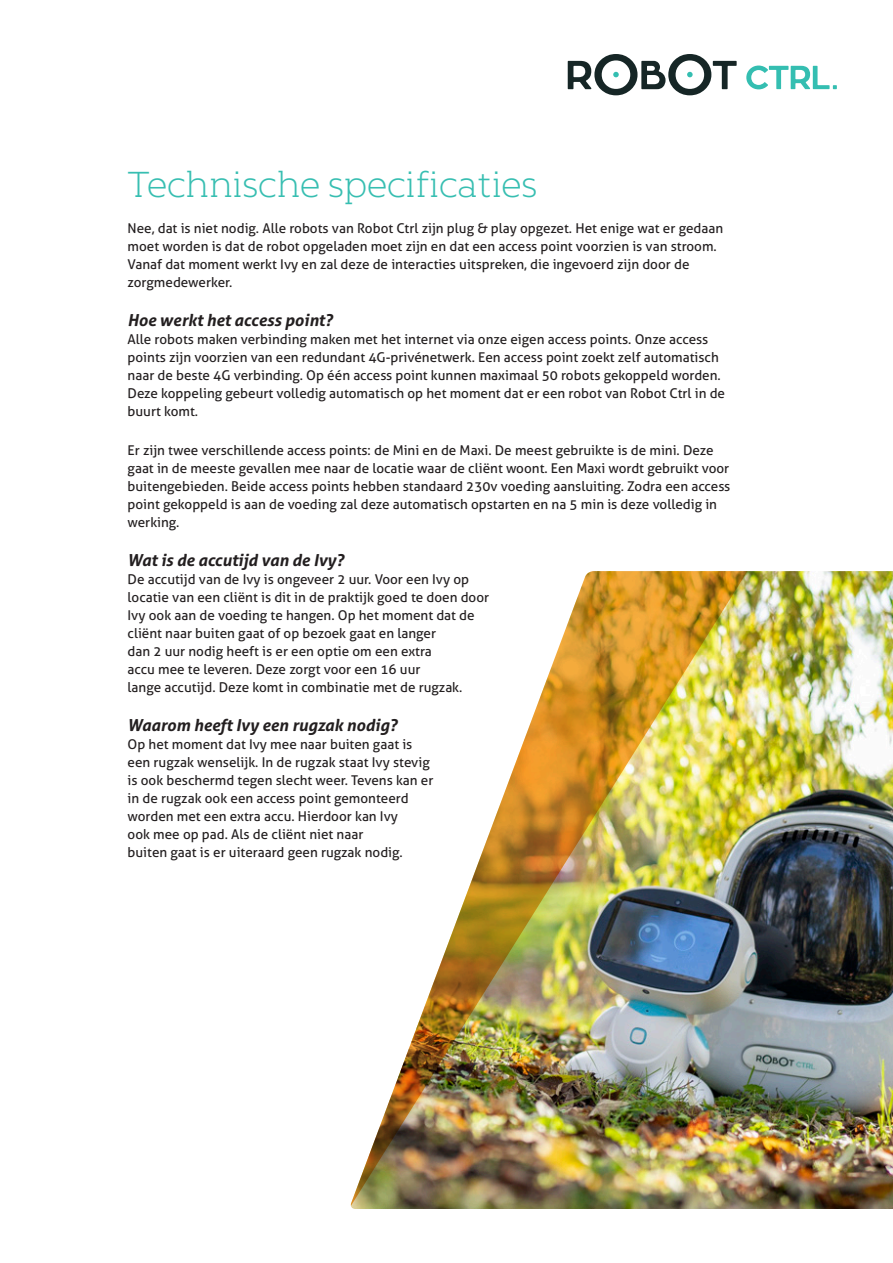
<style>
.page{position:relative;width:893px;height:1263px;background:#fff}
.page>*{position:absolute;margin:0;border:0;box-sizing:border-box;transform-origin:0 0}
.Headlines{font:300 36px "Kontrapunkt Bob";letter-spacing:-.04em;color:#37beb1}
.Text{font:italic 700 16.5px "Aller";color:#231f20}
.Text-2{font:13.5px/18px "Aller";color:#231f20}
</style>
<div class="page">
<img style="left:350px;top:571px;width:543px;height:638px">
<img style="left:351px;top:571px;width:396px;height:635px">
<svg style="left:568px;top:54px;width:169px;height:41px"></svg>
<svg style="left:746px;top:66px;width:91px;height:23px"></svg>
<p class="Headlines" style="left:128px;top:165px;width:412px">Technische specificaties</p>
<p class="Text-2" style="left:128px;top:219px;width:597px">Nee, dat is niet nodig. Alle robots van Robot Ctrl zijn plug &amp; play opgezet. Het enige wat er gedaan moet worden is dat de robot opgeladen moet zijn en dat een access point voorzien is van stroom.<br>Vanaf dat moment werkt Ivy en zal deze de interacties uitspreken, die ingevoerd zijn door de zorgmedewerker.</p>
<p class="Text" style="left:128px;top:310px;width:207px">Hoe werkt het access point?</p>
<p class="Text-2" style="left:128px;top:330px;width:599px">Alle robots maken verbinding maken met het internet via onze eigen access points. Onze access points zijn voorzien van een redundant 4G-privénetwerk. Een access point zoekt zelf automatisch naar de beste 4G verbinding. Op één access point kunnen maximaal 50 robots gekoppeld worden.<br>Deze koppeling gebeurt volledig automatisch op het moment dat er een robot van Robot Ctrl in de buurt komt.</p>
<p class="Text-2" style="left:128px;top:441px;width:604px">Er zijn twee verschillende access points: de Mini en de Maxi. De meest gebruikte is de mini. Deze gaat in de meeste gevallen mee naar de locatie waar de cliënt woont. Een Maxi wordt gebruikt voor buitengebieden. Beide access points hebben standaard 230v voeding aansluiting. Zodra een access point gekoppeld is aan de voeding zal deze automatisch opstarten en na 5 min is deze volledig in werking.</p>
<p class="Text" style="left:128px;top:550px;width:218px">Wat is de accutijd van de Ivy?</p>
<p class="Text-2" style="left:128px;top:570px;width:363px">De accutijd van de Ivy is ongeveer 2 uur. Voor een Ivy op locatie van een cliënt is dit in de praktijk goed te doen door Ivy ook aan de voeding te hangen. Op het moment dat de cliënt naar buiten gaat of op bezoek gaat en langer<br>dan 2 uur nodig heeft is er een optie om een extra<br>accu mee te leveren. Deze zorgt voor een 16 uur<br>lange accutijd. Deze komt in combinatie met de rugzak.</p>
<p class="Text" style="left:128px;top:715px;width:271px">Waarom heeft Ivy een rugzak nodig?</p>
<p class="Text-2" style="left:128px;top:735px;width:307px">Op het moment dat Ivy mee naar buiten gaat is een rugzak wenselijk. In de rugzak staat Ivy stevig is ook beschermd tegen slecht weer. Tevens kan er in de rugzak ook een access point gemonteerd worden met een extra accu. Hierdoor kan Ivy<br>ook mee op pad. Als de cliënt niet naar<br>buiten gaat is er uiteraard geen rugzak nodig.</p>
</div>
